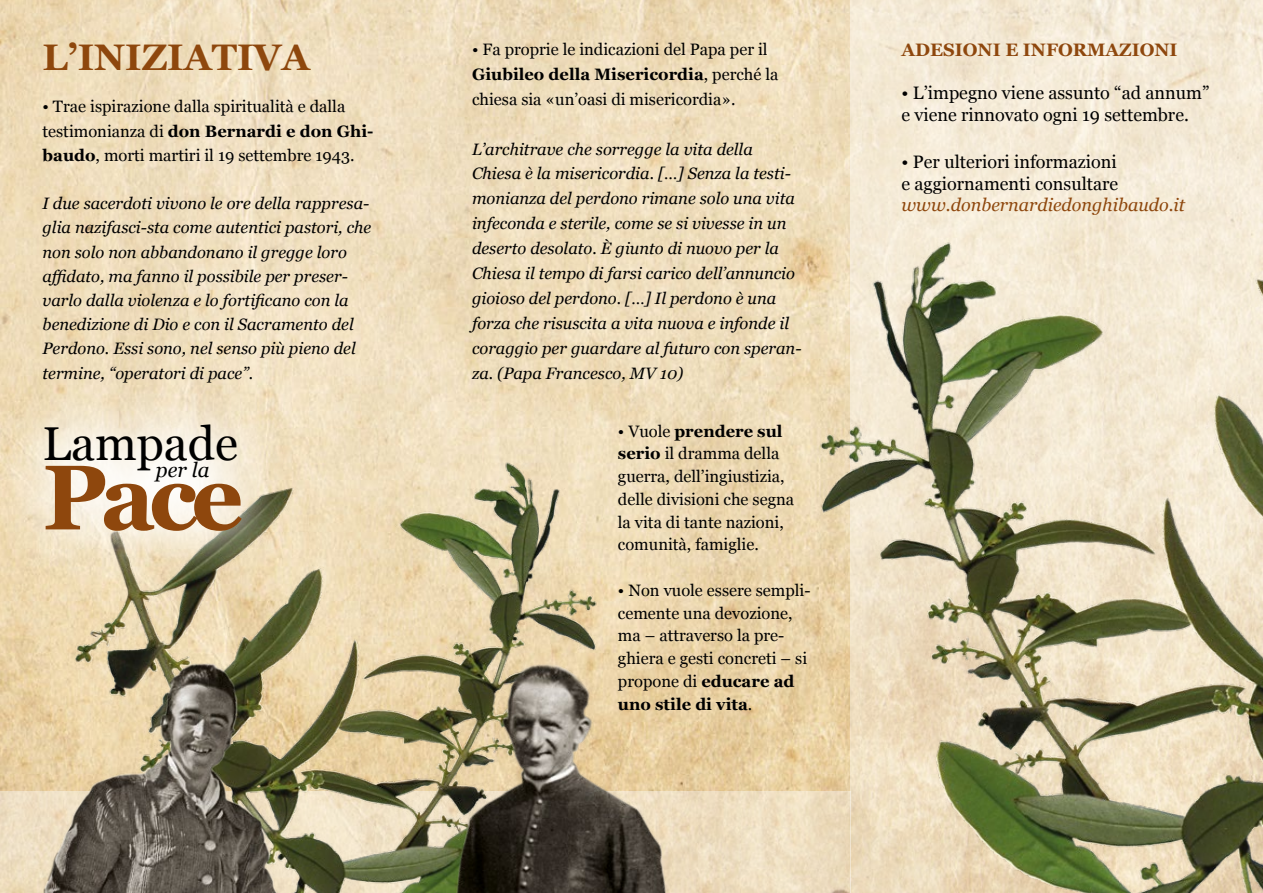
<style>
.page{position:relative;width:1263px;height:893px;background:#fff}
.page>*{position:absolute;margin:0;border:0;box-sizing:border-box;transform-origin:0 0}
.t1{font:700 91.8px "Georgia";color:#8e470d}
.t2{font:47.4px "Georgia";color:#000}
.t3{font:700 36.9px "Georgia";color:#8e470d}
.t4{font:italic 20.55px "Georgia";color:#000}
.t5{font:18px/21.6px "Georgia";color:#000}
.t6{font:italic 18px "Georgia";color:#8e470d}
.t7{font:700 18px "Georgia";color:#8e470d}
.t8{font:italic 16.5px/24.9px "Georgia";color:#000}
.t9{font:16.5px/22.8px "Georgia";color:#000}
.s1{font-weight:700}
</style>
<div class="page">
<img style="left:0;top:0;width:850px;height:791px">
<div style="left:0;top:791px;width:850px;height:102px;background:#eeddc0"></div>
<img style="left:74px;top:418px;width:584px;height:475px">
<svg style="left:0;top:371px;width:296px;height:216px;background:#e9ddc4"></svg>
<div style="left:850px;top:0;width:413px;height:893px;background:#f4ead6"></div>
<img style="left:732px;top:179px;width:531px;height:714px">
<img style="left:43px;top:663px;width:242px;height:230px">
<img style="left:432px;top:663px;width:258px;height:230px">
<h3 class="t3" style="left:43px;top:30px;width:269px">L’INIZIATIVA</h3>
<p class="t9" style="left:43px;top:94px;width:332px;line-height:24.2px">• Trae ispirazione dalla spiritualità e dalla testimonianza di <span class="s1">don Bernardi e don Ghi&shy;baudo</span>, morti martiri il 19 settembre 1943.</p>
<p class="t8" style="left:43px;top:191px;width:330px;line-height:24.2px">I due sacerdoti vivono le ore della rappresa&shy;glia nazifasci-sta come autentici pastori, che non solo non abbandonano il gregge loro affidato, ma fanno il possibile per preser&shy;varlo dalla violenza e lo fortificano con la benedizione di Dio e con il Sacramento del Perdono. Essi sono, nel senso più pieno del termine, “operatori di pace”.</p>
<h2 class="t2" style="left:43px;top:409px;width:197px">Lampade</h2>
<p class="t4" style="left:156px;top:455px;width:55px">per la</p>
<h1 class="t1" style="left:43px;top:428px;width:202px">Pace</h1>
<p class="t9" style="left:472px;top:36px;width:308px;line-height:24.9px">• Fa proprie le indicazioni del Papa per il<br><span class="s1">Giubileo della Misericordia</span>, perché la chiesa sia «un’oasi di misericordia».</p>
<p class="t8" style="left:472px;top:136px;width:331px">L’architrave che sorregge la vita della Chiesa è la misericordia. […] Senza la testi&shy;monianza del perdono rimane solo una vita infeconda e sterile, come se si vivesse in un deserto desolato. È giunto di nuovo per la Chiesa il tempo di farsi carico dell’annuncio gioioso del perdono. […] Il perdono è una forza che risuscita a vita nuova e infonde il coraggio per guardare al futuro con speran&shy;za. (Papa Francesco, MV 10)</p>
<p class="t9" style="left:618px;top:419px;width:178px">• Vuole <span class="s1">prendere sul serio</span> il dramma della guerra, dell’ingiustizia, delle divisioni che segna la vita di tante nazioni, comunità, famiglie.</p>
<p class="t9" style="left:618px;top:578px;width:194px">• Non vuole essere sempli&shy;cemente una devozione, ma – attraverso la pre&shy;ghiera e gesti concreti – si propone di <span class="s1">educare ad uno stile di vita</span>.</p>
<p class="t7" style="left:901px;top:36px;width:278px">ADESIONI E INFORMAZIONI</p>
<p class="t5" style="left:901px;top:82px;width:309px">• L’impegno viene assunto “ad annum” e viene rinnovato ogni 19 settembre.</p>
<p class="t5" style="left:901px;top:150px;width:218px">• Per ulteriori informazioni e aggiornamenti consultare</p>
<p class="t6" style="left:901px;top:192px;width:285px">www.donbernardiedonghibaudo.it</p>
</div>
